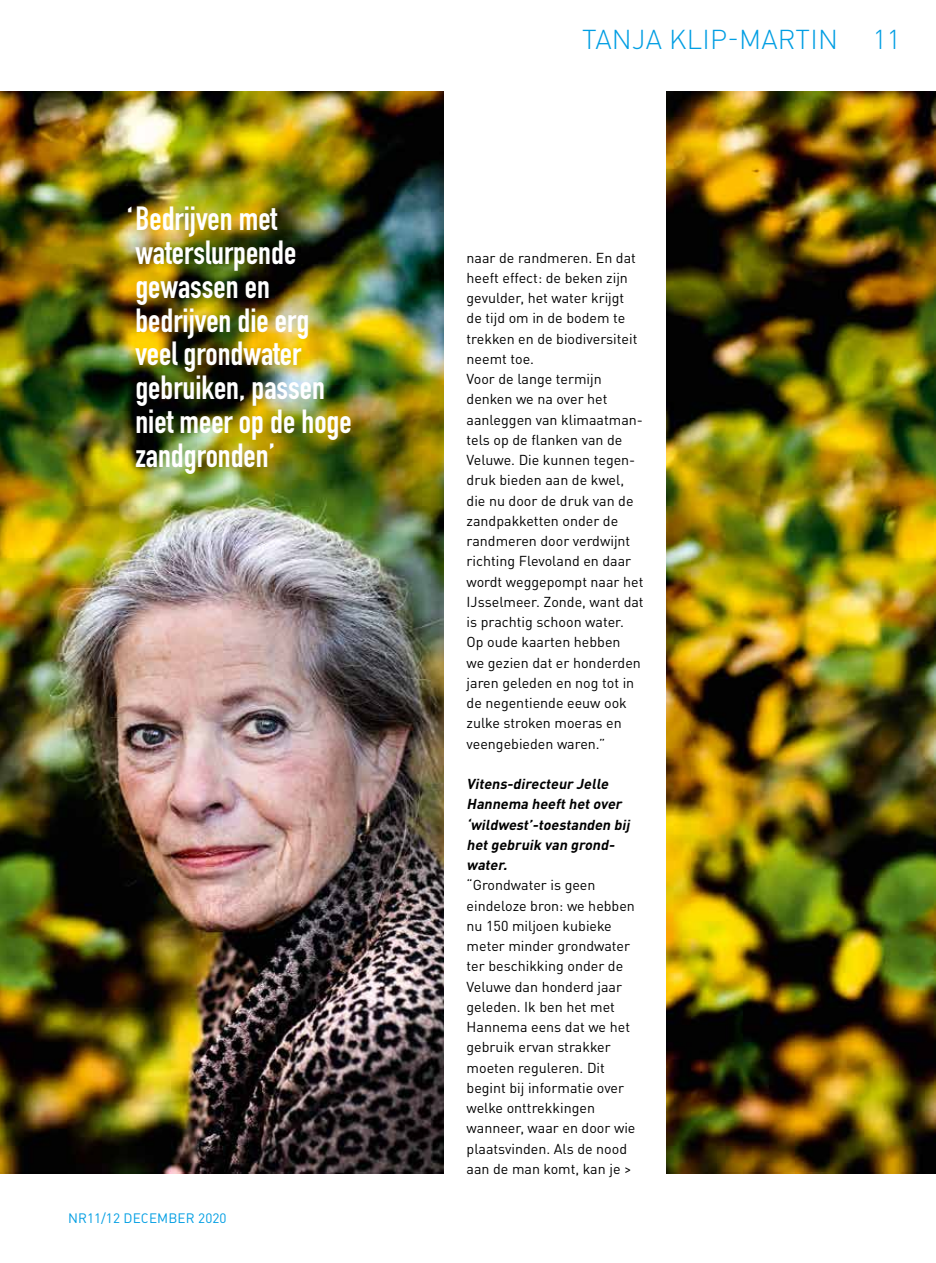
<style>
.page{position:relative;width:936px;height:1263px;background:#fff}
.page>*{position:absolute;margin:0;border:0;box-sizing:border-box;transform-origin:0 0}
.t1{font:33px/33.9px "DIN Engschrift";color:#fff}
.t2{font:300 27px "DIN Pro";letter-spacing:.01em;color:#009ee3}
.t3{font:14.25px/20.2px "DIN Pro";color:#000}
.t4{font:italic 700 14.25px/20.2px "DIN Pro";color:#000}
.t5{font:13.5px "DIN Pro";letter-spacing:.01em;color:#009ee3}
</style>
<div class="page">
<img style="left:0;top:92px;width:444px;height:1082px">
<img style="left:666px;top:92px;width:269px;height:1082px">
<h1 class="t1" style="left:127px;top:202px;width:226px">‘Bedrijven met waterslurpende gewassen en bedrijven die erg<br>veel grondwater gebruiken, passen niet meer op de hoge zandgronden’</h1>
<p class="t5" style="left:68px;top:1208px;width:160px">NR11/12 DECEMBER 2020</p>
<h2 class="t2" style="left:582px;top:18px;width:257px">TANJA KLIP-MARTIN</h2>
<h2 class="t2" style="left:872px;top:18px;width:29px">11</h2>
<p class="t3" style="left:466px;top:246px;width:178px">naar de randmeren. En dat heeft effect: de beken zijn gevulder, het water krijgt<br>de tijd om in de bodem te trekken en de biodiversiteit neemt toe.<br>Voor de lange termijn denken we na over het aanleggen van klimaatman&shy;tels op de flanken van de<br>Veluwe. Die kunnen tegen&shy;druk bieden aan de kwel, die nu door de druk van de zandpakketten onder de randmeren door verdwijnt richting Flevoland en daar wordt weggepompt naar het<br>IJsselmeer. Zonde, want dat is prachtig schoon water.<br>Op oude kaarten hebben<br>we gezien dat er honderden jaren geleden en nog tot in de negentiende eeuw ook zulke stroken moeras en veengebieden waren.”</p>
<p class="t4" style="left:466px;top:772px;width:164px">Vitens- directeurJelle<br>Hannema heefthetover ‘wildwest’- toestanden bij hetgebruik van grond&shy;water.</p>
<p class="t3" style="left:466px;top:874px;width:170px">“Grondwater is geen eindeloze bron: we hebben nu 150 miljoen kubieke meter minder grondwater ter beschikking onder de<br>Veluwe dan honderd jaar geleden. Ik ben het met<br>Hannema eens dat we het gebruik ervan strakker moeten reguleren. Dit begint bij informatie over welke onttrekkingen wanneer, waar en door wie plaatsvinden. Als de nood aan de man komt, kan je &gt;</p>
</div>
